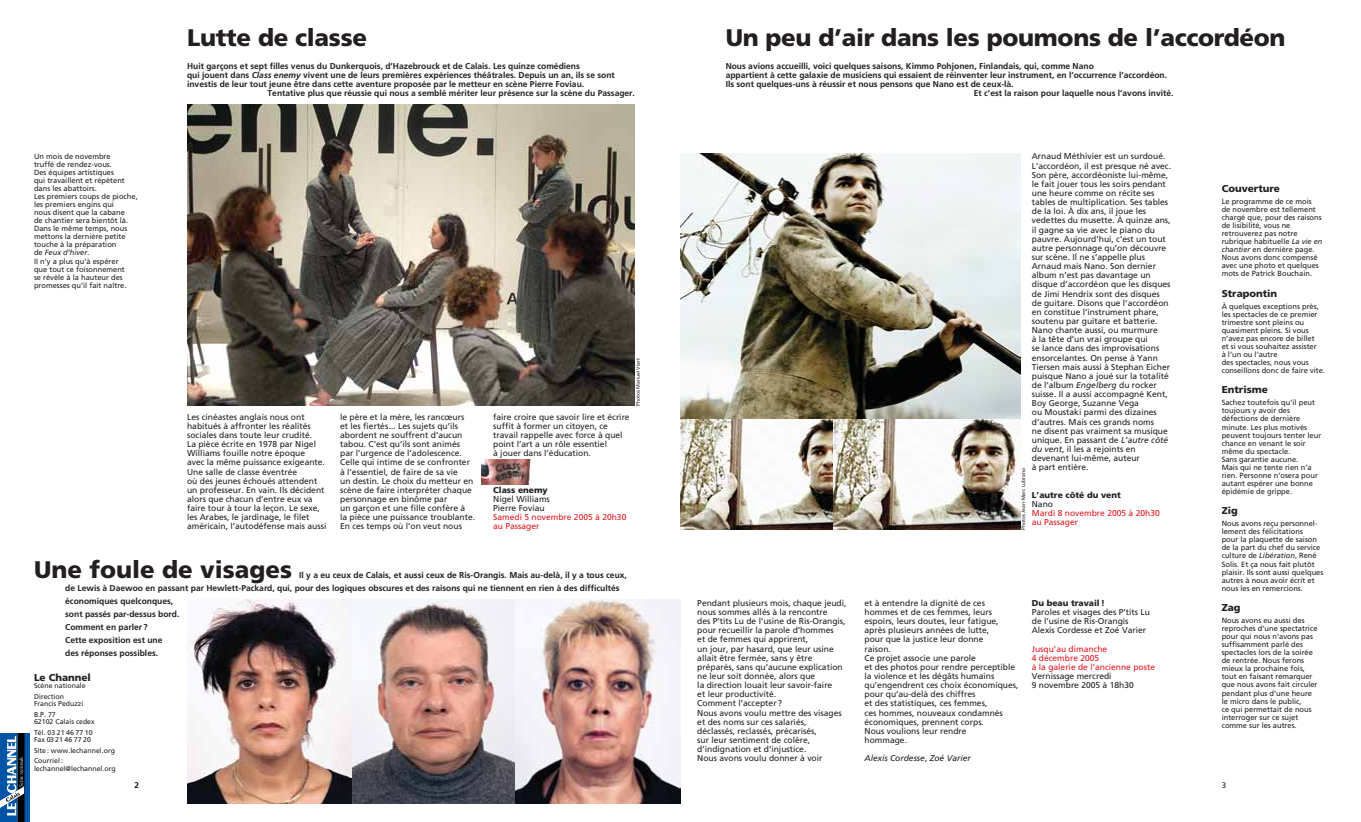
<style>
.page{position:relative;width:1361px;height:822px;background:#fff}
.page>*{position:absolute;margin:0;border:0;box-sizing:border-box;transform-origin:0 0}
.t1{font:900 24px "Frutiger";letter-spacing:-.01em;color:#231f20}
.t2{font:900 10px "Frutiger";color:#231f20}
.t3{font:8.5px/9.1px "Frutiger";color:#231f20}
.t4{font:700 8.5px/13px "Frutiger";color:#231f20}
.t5{font:8.5px/9.1px "Frutiger";color:#e11a22}
.t6{font:900 8.5px "Frutiger";color:#231f20}
.t7{font:italic 8.5px "Frutiger";color:#231f20}
.t8{font:8px "Frutiger";color:#231f20}
.t9{font:7.5px/8.1px "Frutiger";color:#231f20}
.t10{font:7px/10.5px "Frutiger";color:#231f20}
.t11{font:5px "Frutiger";color:#231f20}
.s1{font-style:italic}
.s2{font-style:normal}
</style>
<div class="page">
<svg style="left:0;top:734px;width:29px;height:88px;background:#366593"></svg>
<img style="left:680px;top:153px;width:340px;height:267px">
<img style="left:352px;top:600px;width:164px;height:204px">
<img style="left:516px;top:600px;width:164px;height:204px">
<img style="left:187px;top:600px;width:165px;height:204px">
<img style="left:187px;top:105px;width:448px;height:301px">
<img style="left:680px;top:420px;width:153px;height:110px">
<img style="left:833px;top:420px;width:187px;height:110px">
<img style="left:482px;top:460px;width:49px;height:24px">
<h1 class="t1" style="left:187px;top:28px;width:181px">Lutte de classe</h1>
<p class="t9" style="left:34px;top:153px;width:105px">Un mois de novembre<br>truffé de rendez-vous.<br>Des équipes artistiques<br>qui travaillent et répètent dans les abattoirs.<br>Les premiers coups de pioche, les premiers engins qui<br>nous disent que la cabane<br>de chantier sera bientôt là.<br>Dans le même temps, nous mettons la dernière petite touche à la préparation<br>de <span class="s1">Feux d’hiver</span>.<br>Il n’y a plus qu’à espérer<br>que tout ce foisonnement<br>se révèle à la hauteur des promesses qu’il fait naître.</p>
<p class="t4" style="left:187px;top:60px;width:394px">Huit garçons et sept filles venus du Dunkerquois, d’Hazebrouck et de Calais. Les quinze comédiens</p>
<p class="t4" style="left:187px;top:69px;width:429px">qui jouent dans <span class="s1">Class enemy</span> vivent une de leurs premières expériences théâtrales. Depuis un an, ils se sont</p>
<p class="t4" style="left:187px;top:78px;width:399px">investis de leur tout jeune être dans cette aventure proposée par le metteur en scène Pierre Foviau.</p>
<p class="t4" style="left:268px;top:87px;width:369px">Tentative plus que réussie qui nous a semblé mériter leur présence sur la scène du Passager.</p>
<p class="t11" style="left:636px;top:406px;width:49px;rotate:-90deg">Photos Manuel Viart</p>
<p class="t3" style="left:187px;top:413px;width:141px">Les cinéastes anglais nous ont habitués à affronter les réalités sociales dans toute leur crudité.<br>La pièce écrite en 1978 par Nigel Williams fouille notre époque<br>avec la même puissance exigeante.<br>Une salle de classe éventrée<br>où des jeunes échoués attendent un professeur. En vain. Ils décident alors que chacun d’entre eux va faire tour à tour la leçon. Le sexe, les Arabes, le jardinage, le filet américain, l’autodéfense mais aussi</p>
<p class="t3" style="left:340px;top:413px;width:137px">le père et la mère, les rancœurs<br>et les fiertés... Les sujets qu’ils abordent ne souffrent d’aucun tabou. C’est qu’ils sont animés par l’urgence de l’adolescence.<br>Celle qui intime de se confronter à l’essentiel, de faire de sa vie<br>un destin. Le choix du metteur en scène de faire interpréter chaque personnage en binôme par<br>un garçon et une fille confère à<br>la pièce une puissance troublante.<br>En ces temps où l’on veut nous</p>
<p class="t3" style="left:493px;top:413px;width:138px">faire croire que savoir lire et écrire suffit à former un citoyen, ce travail rappelle avec force à quel point l’art a un rôle essentiel<br>à jouer dans l’éducation.</p>
<p class="t6" style="left:493px;top:486px;width:56px">Class enemy</p>
<p class="t3" style="left:493px;top:495px;width:58px">Nigel Williams<br>Pierre Foviau</p>
<p class="t5" style="left:493px;top:513px;width:135px">Samedi 5 novembre 2005 à 20h30 au Passager</p>
<h1 class="t1" style="left:34px;top:560px;width:260px">Une foule de visages</h1>
<p class="t4" style="left:65px;top:569px;width:563px;text-indent:234px">Il y a eu ceux de Calais, et aussi ceux de Ris-Orangis. Mais au-delà, il y a tous ceux, de Lewis à Daewoo en passant par Hewlett-Packard, qui, pour des logiques obscures et des raisons qui ne tiennent en rien à des difficultés économiques quelconques,<br>sont passés par-dessus bord.<br>Comment en parler?<br>Cette exposition est une<br>des réponses possibles.</p>
<p class="t2" style="left:34px;top:673px;width:58px">Le Channel</p>
<p class="t10" style="left:34px;top:681px;width:53px">Scène nationale<br>Direction</p>
<p class="t10" style="left:34px;top:699px;width:51px">Francis Peduzzi<br>B.P. 77</p>
<p class="t10" style="left:34px;top:717px;width:62px">62102 Calais cedex<br>Tél. 03 21 46 77 10</p>
<p class="t10" style="left:34px;top:735px;width:83px">Fax 03 21 46 77 20<br>Site : www.lechannel.org<br>Courriel :</p>
<p class="t10" style="left:34px;top:764px;width:83px">lechannel@lechannel.org</p>
<p class="t8" style="left:134px;top:782px;width:6px">2</p>
<h1 class="t1" style="left:726px;top:28px;width:561px">Un peu d’air dans les poumons de l’accordéon</h1>
<p class="t4" style="left:726px;top:60px;width:370px">Nous avions accueilli, voici quelques saisons, Kimmo Pohjonen, Finlandais, qui, comme Nano</p>
<p class="t4" style="left:726px;top:69px;width:443px">appartient à cette galaxie de musiciens qui essaient de réinventer leur instrument, en l’occurrence l’accordéon.</p>
<p class="t4" style="left:726px;top:78px;width:290px">Ils sont quelques-uns à réussir et nous pensons que Nano est de ceux-là.</p>
<p class="t4" style="left:974px;top:87px;width:201px">Et c’est la raison pour laquelle nous l’avons invité.</p>
<p class="t3" style="left:1032px;top:153px;width:141px">Arnaud Méthivier est un surdoué.<br>L’accordéon, il est presque né avec.<br>Son père, accordéoniste lui-même, le fait jouer tous les soirs pendant une heure comme on récite ses tables de multiplication. Ses tables de la loi. À dix ans, il joue les vedettes du musette. À quinze ans, il gagne sa vie avec le piano du pauvre. Aujourd’hui, c’est un tout autre personnage qu’on découvre sur scène. Il ne s’appelle plus<br>Arnaud mais Nano. Son dernier album n’est pas davantage un disque d’accordéon que les disques de Jimi Hendrix sont des disques de guitare. Disons que l’accordéon en constitue l’instrument phare, soutenu par guitare et batterie.<br>Nano chante aussi, ou murmure<br>à la tête d’un vrai groupe qui<br>se lance dans des improvisations ensorcelantes. On pense à Yann<br>Tiersen mais aussi à Stephan Eicher puisque Nano a joué sur la totalité de l’album <span class="s1">Engelberg</span> du rocker suisse. Il a aussi accompagné Kent,<br>Boy George, Suzanne Vega<br>ou Moustaki parmi des dizaines d’autres. Mais ces grands noms<br>ne disent pas vraiment sa musique unique. En passant de <span class="s1">L’autre côté du vent</span>, il les a rejoints en devenant lui-même, auteur<br>à part entière.</p>
<p class="t6" style="left:1032px;top:491px;width:91px">L’autre côté du vent</p>
<p class="t3" style="left:1032px;top:500px;width:23px">Nano</p>
<p class="t5" style="left:1032px;top:509px;width:130px">Mardi 8 novembre 2005 à 20h30 au Passager</p>
<p class="t11" style="left:1021px;top:530px;width:63px;rotate:-90deg">Photos Jean-Marc Lubrano</p>
<p class="t3" style="left:697px;top:599px;width:151px">Pendant plusieurs mois, chaque jeudi, nous sommes allés à la rencontre<br>des P’tits Lu de l’usine de Ris-Orangis, pour recueillir la parole d’hommes<br>et de femmes qui apprirent,<br>un jour, par hasard, que leur usine allait être fermée, sans y être préparés, sans qu’aucune explication ne leur soit donnée, alors que<br>la direction louait leur savoir-faire<br>et leur productivité.<br>Comment l’accepter?<br>Nous avons voulu mettre des visages et des noms sur ces salariés,<br>déclassés, reclassés, précarisés,<br>sur leur sentiment de colère, d’indignation et d’injustice.<br>Nous avons voulu donner à voir</p>
<p class="t3" style="left:865px;top:599px;width:155px">et à entendre la dignité de ces hommes et de ces femmes, leurs espoirs, leurs doutes, leur fatigue, après plusieurs années de lutte,<br>pour que la justice leur donne<br>raison.<br>Ce projet associe une parole<br>et des photos pour rendre perceptible la violence et les dégâts humains qu’engendrent ces choix économiques, pour qu’au-delà des chiffres<br>et des statistiques, ces femmes,<br>ces hommes, nouveaux condamnés économiques, prennent corps.<br>Nous voulions leur rendre<br>hommage.</p>
<p class="t7" style="left:865px;top:755px;width:108px">Alexis Cordesse<span class="s2">,</span> Zoé Varier</p>
<p class="t6" style="left:1032px;top:600px;width:75px">Du beau travail !</p>
<p class="t3" style="left:1032px;top:608px;width:120px">Paroles et visages des P’tits Lu de l’usine de Ris-Orangis<br>Alexis Cordesse et Zoé Varier</p>
<p class="t5" style="left:1032px;top:645px;width:125px">Jusqu’au dimanche<br>4 décembre 2005<br>à la galerie de l’ancienne poste</p>
<p class="t3" style="left:1032px;top:672px;width:104px">Vernissage mercredi<br>9 novembre 2005 à 18h30</p>
<p class="t2" style="left:1222px;top:184px;width:60px">Couverture</p>
<p class="t9" style="left:1222px;top:198px;width:102px">Le programme de ce mois<br>de novembre est tellement chargé que, pour des raisons de lisibilité, vous ne retrouverez pas notre rubrique habituelle <span class="s1">La vie en chantier</span> en dernière page.<br>Nous avons donc compensé avec une photo et quelques mots de Patrick Bouchain.</p>
<p class="t2" style="left:1222px;top:289px;width:57px">Strapontin</p>
<p class="t9" style="left:1222px;top:303px;width:105px">À quelques exceptions près, les spectacles de ce premier trimestre sont pleins ou quasiment pleins. Si vous n’avez pas encore de billet<br>et si vous souhaitez assister<br>à l’un ou l’autre<br>des spectacles, nous vous conseillons donc de faire vite.</p>
<p class="t2" style="left:1222px;top:386px;width:48px">Entrisme</p>
<p class="t9" style="left:1222px;top:399px;width:101px">Sachez toutefois qu’il peut toujours y avoir des défections de dernière minute. Les plus motivés peuvent toujours tenter leur chance en venant le soir même du spectacle.<br>Sans garantie aucune.<br>Mais qui ne tente rien n’a rien. Personne n’osera pour autant espérer une bonne épidémie de grippe.</p>
<p class="t2" style="left:1222px;top:507px;width:18px">Zig</p>
<p class="t9" style="left:1222px;top:520px;width:103px">Nous avons reçu personnel&shy;lement des félicitations<br>pour la plaquette de saison de la part du chef du service culture de <span class="s1">Libération</span>, René<br>Solis. Et ça nous fait plutôt plaisir. Ils sont aussi quelques autres à nous avoir écrit et nous les en remercions.</p>
<p class="t2" style="left:1222px;top:603px;width:20px">Zag</p>
<p class="t9" style="left:1222px;top:617px;width:97px">Nous avons eu aussi des reproches d’une spectatrice pour qui nous n’avons pas suffisamment parlé des spectacles lors de la soirée de rentrée. Nous ferons mieux la prochaine fois, tout en faisant remarquer que nous avons fait circuler pendant plus d’une heure le micro dans le public,<br>ce qui permettait de nous interroger sur ce sujet comme sur les autres.</p>
<p class="t8" style="left:1222px;top:782px;width:6px">3</p>
</div>
